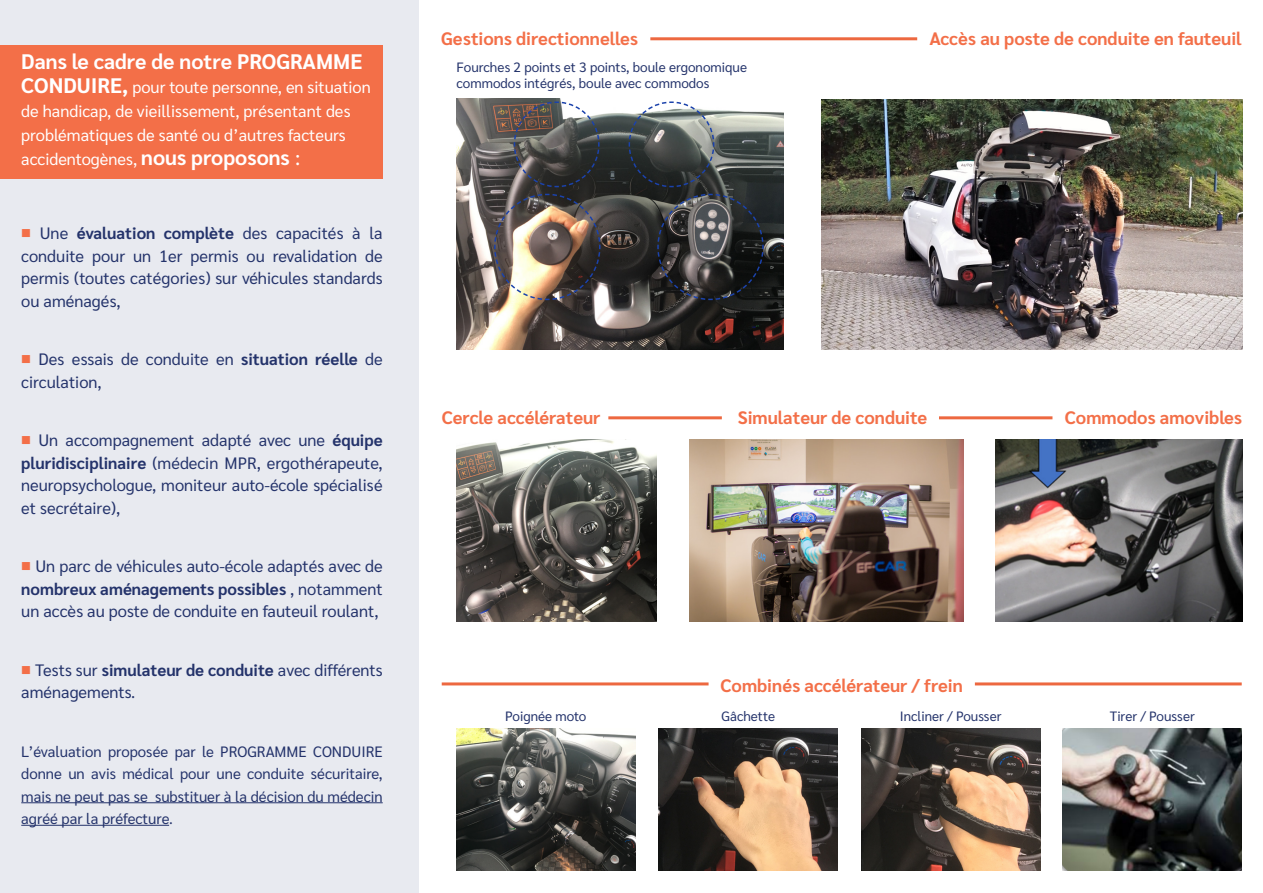
<style>
.page{position:relative;width:1263px;height:893px;background:#fff}
.page>*{position:absolute;margin:0;border:0;box-sizing:border-box;transform-origin:0 0}
.t1{font:700 21px "Sarabun";color:#fff}
.t2{font:700 18px "Sarabun";color:#f36f48}
.t3{font:16.5px/22.5px "Sarabun";color:#24336b;text-align:justify}
.t4{font:16.5px/24px "Sarabun";color:#fff}
.t5{font:15px/22.5px "Sarabun";color:#24336b;text-align:justify}
.t6{font:13.5px/16.2px "Sarabun";color:#24336b}
.s1{font-weight:700;font-size:21px}
.s2{font-size:21px}
.s3{color:#f36f48}
.s4{font-weight:700}
</style>
<div class="page">
<div style="left:0;top:0;width:419px;height:893px;background:#e8eaf0"></div>
<hr style="left:21px;top:802px;width:362px;height:1px;background:#24336b">
<hr style="left:21px;top:825px;width:148px;height:1px;background:#24336b">
<div style="left:0;top:45px;width:383px;height:134px;background:#f36f48"></div>
<hr style="left:650px;top:37px;width:267px;height:3px;background:#ed6840">
<hr style="left:442px;top:682px;width:266px;height:3px;background:#ed6840">
<hr style="left:975px;top:682px;width:267px;height:3px;background:#ed6840">
<hr style="left:608px;top:416px;width:114px;height:3px;background:#ed6840">
<hr style="left:939px;top:416px;width:113px;height:3px;background:#ed6840">
<img style="left:821px;top:99px;width:421px;height:251px">
<img style="left:456px;top:99px;width:328px;height:251px">
<img style="left:456px;top:439px;width:201px;height:183px">
<img style="left:689px;top:439px;width:274px;height:183px">
<img style="left:996px;top:439px;width:246px;height:183px">
<img style="left:456px;top:728px;width:179px;height:143px">
<img style="left:659px;top:728px;width:179px;height:143px">
<img style="left:861px;top:728px;width:179px;height:143px">
<img style="left:1063px;top:728px;width:179px;height:143px">
<svg style="left:628px;top:101px;width:136px;height:200px;background:#4f5252"></svg>
<img style="left:493px;top:101px;width:108px;height:200px">
<p class="t1" style="left:21px;top:50px;width:343px">Dans le cadre de notre PROGRAMME</p>
<p class="t4" style="left:21px;top:76px;width:351px"><span class="s1">CONDUIRE,</span> pour toute personne, en situation de handicap, de vieillissement, présentant des problématiques de santé ou d’autres facteurs accidentogènes, <span class="s1">nous proposons</span> <span class="s2">:</span></p>
<p class="t3" style="left:21px;top:222px;width:363px"><span class="s3">■</span> Une <span class="s4">évaluation complète</span> des capacités à la conduite pour un 1er permis ou revalidation de permis (toutes catégories) sur véhicules standards ou aménagés,</p>
<p class="t3" style="left:21px;top:348px;width:363px"><span class="s3">■</span> Des essais de conduite en <span class="s4">situation réelle</span> de circulation,</p>
<p class="t3" style="left:21px;top:429px;width:363px"><span class="s3">■</span> Un accompagnement adapté avec une <span class="s4">équipe pluridisciplinaire</span> (médecin MPR, ergothérapeute, neuropsychologue, moniteur auto-école spécialisé et secrétaire),</p>
<p class="t3" style="left:21px;top:555px;width:363px"><span class="s3">■</span> Un parc de véhicules auto-école adaptés avec de <span class="s4">nombreux aménagements possibles</span> , notamment un accès au poste de conduite en fauteuil roulant,</p>
<p class="t3" style="left:21px;top:659px;width:363px"><span class="s3">■</span> Tests sur <span class="s4">simulateur de conduite</span> avec différents aménagements.</p>
<p class="t5" style="left:21px;top:740px;width:363px">L’évaluation proposée par le PROGRAMME CONDUIRE donne un avis médical pour une conduite sécuritaire, mais ne peut pas se substituer à la décision du médecin agréé par la préfecture.</p>
<p class="t2" style="left:441px;top:28px;width:198px">Gestions directionnelles</p>
<p class="t6" style="left:456px;top:59px;width:292px">Fourches 2 points et 3 points, boule ergonomique commodos intégrés, boule avec commodos</p>
<p class="t2" style="left:929px;top:28px;width:314px">Accès au poste de conduite en fauteuil</p>
<p class="t2" style="left:442px;top:407px;width:160px">Cercle accélérateur</p>
<p class="t2" style="left:738px;top:407px;width:191px">Simulateur de conduite</p>
<p class="t2" style="left:1065px;top:407px;width:179px">Commodos amovibles</p>
<p class="t2" style="left:720px;top:675px;width:244px">Combinés accélérateur / frein</p>
<p class="t6" style="left:505px;top:709px;width:83px">Poignée moto</p>
<p class="t6" style="left:721px;top:709px;width:55px">Gâchette</p>
<p class="t6" style="left:900px;top:709px;width:103px">Incliner / Pousser</p>
<p class="t6" style="left:1110px;top:709px;width:86px">Tirer / Pousser</p>
</div>
